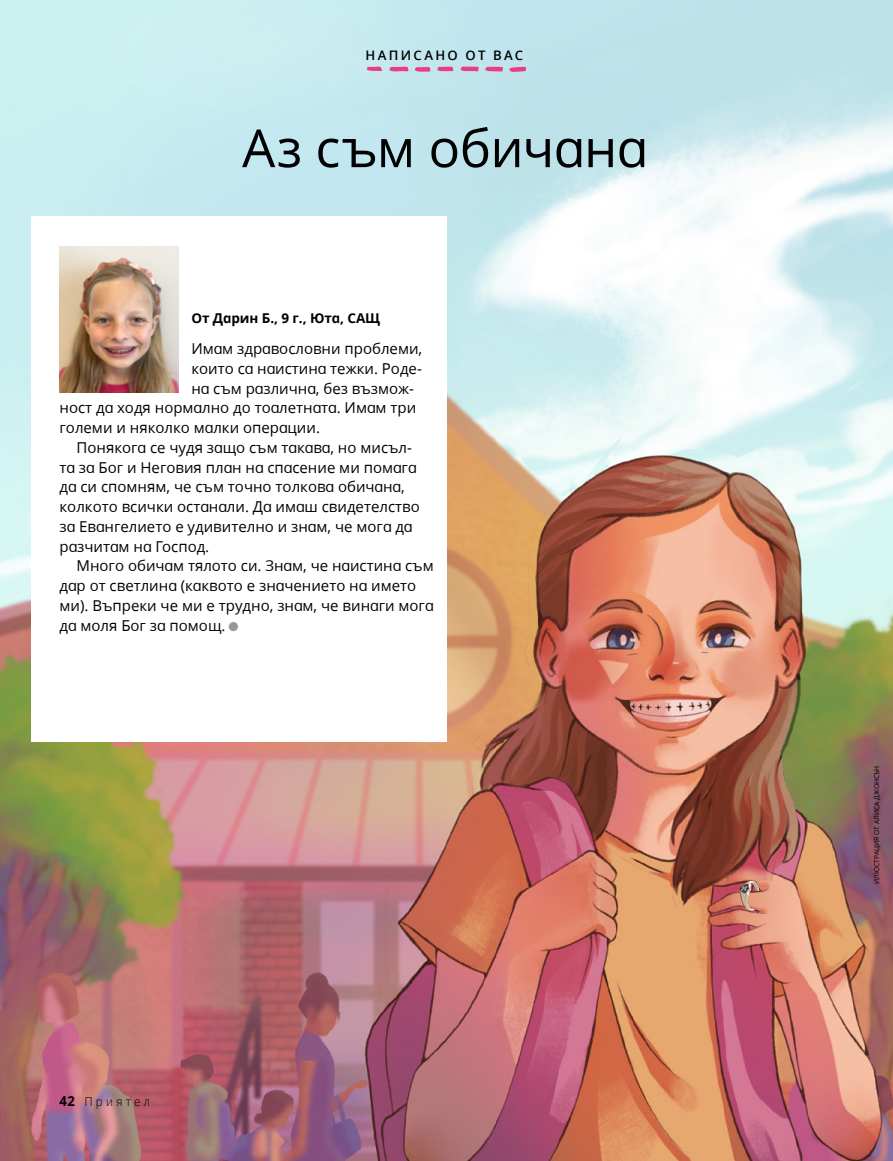
<style>
.page{position:relative;width:893px;height:1161px;background:#fff}
.page>*{position:absolute;margin:0;border:0;box-sizing:border-box;transform-origin:0 0}
.t1{font:52.5px "Dots Solidlds Lat";letter-spacing:-.005em;color:#000}
.p1{font:15px/19.8px "Dots Solidlds Lat";color:#000}
.p1_first{font:15px "Dots Solidlds Lat";color:#000}
.p1_author-name{font:700 13.5px "Dots Solidlds Lat";letter-spacing:-.005em;color:#000}
.t2{font:600 13.2px "Dots Solidlds Lat";letter-spacing:.175em;color:#000}
.t3{font:300 12.3px "Dots Solidlds Lat";letter-spacing:.28em;color:#000;scale:.95 1}
.t4{font:6.75px "Dots Solidlds Lat";color:#000}
.s1{font-family:"Ding P Ilds Dpi";font-size:12.75px;color:#969798}
.s2{font-weight:700;font-size:13.8px}
</style>
<div class="page">
<img style="left:0;top:0;width:893px;height:1161px">
<div style="left:31px;top:217px;width:415px;height:525px;background:#fff"></div>
<img style="left:60px;top:246px;width:119px;height:147px">
<img style="left:739px;top:881px;width:20px;height:30px">
<svg style="left:389px;top:67px;width:19px;height:4px"></svg>
<svg style="left:460px;top:66px;width:19px;height:5px"></svg>
<svg style="left:485px;top:67px;width:18px;height:5px"></svg>
<svg style="left:509px;top:67px;width:17px;height:5px"></svg>
<svg style="left:415px;top:67px;width:15px;height:5px"></svg>
<svg style="left:437px;top:67px;width:16px;height:4px"></svg>
<svg style="left:366px;top:67px;width:16px;height:4px"></svg>
<p class="t2" style="left:365px;top:45px;width:159px">НАПИСАНО ОТ ВАС</p>
<p class="t1" style="left:242px;top:110px;width:406px">Аз съм обичана</p>
<p class="p1_author-name" style="left:191px;top:308px;width:190px">От Дарин Б., 9 г., Юта, САЩ</p>
<p class="p1_first" style="left:191px;top:338px;width:232px">Имам здравословни проблеми,</p>
<p class="p1_first" style="left:191px;top:357px;width:232px">които са наистина тежки. Роде-</p>
<p class="p1_first" style="left:191px;top:377px;width:224px">на съм различна, без възмож-</p>
<p class="p1_first" style="left:60px;top:397px;width:358px">ност да ходя нормално до тоалетната. Имам три</p>
<p class="p1_first" style="left:60px;top:417px;width:262px">големи и няколко малки операции.</p>
<p class="p1" style="left:60px;top:438px;width:362px;text-indent:17px">Понякога се чудя защо съм такава, но мисъл&shy;та за Бог и Неговия план на спасение ми помага да си спомням, че съм точно толкова обичана, колкото всички останали. Да имаш свидетелство за Евангелието е удивително и знам, че мога да разчитам на Господ.</p>
<p class="p1" style="left:60px;top:556px;width:376px;text-indent:17px">Много обичам тялото си. Знам, че наистина съм дар от светлина (каквото е значението на името ми). Въпреки че ми е трудно, знам, че винаги мога да моля Бог за помощ. <span class="s1">●</span></p>
<p class="t3" style="left:60px;top:1092px;width:97px"><span class="s2">42</span> Приятел</p>
<p class="t4" style="left:872px;top:884px;width:120px;rotate:-90deg">ИЛЮСТРАЦИЯ ОТ АЛИСА ДЖОНСЪН</p>
</div>
